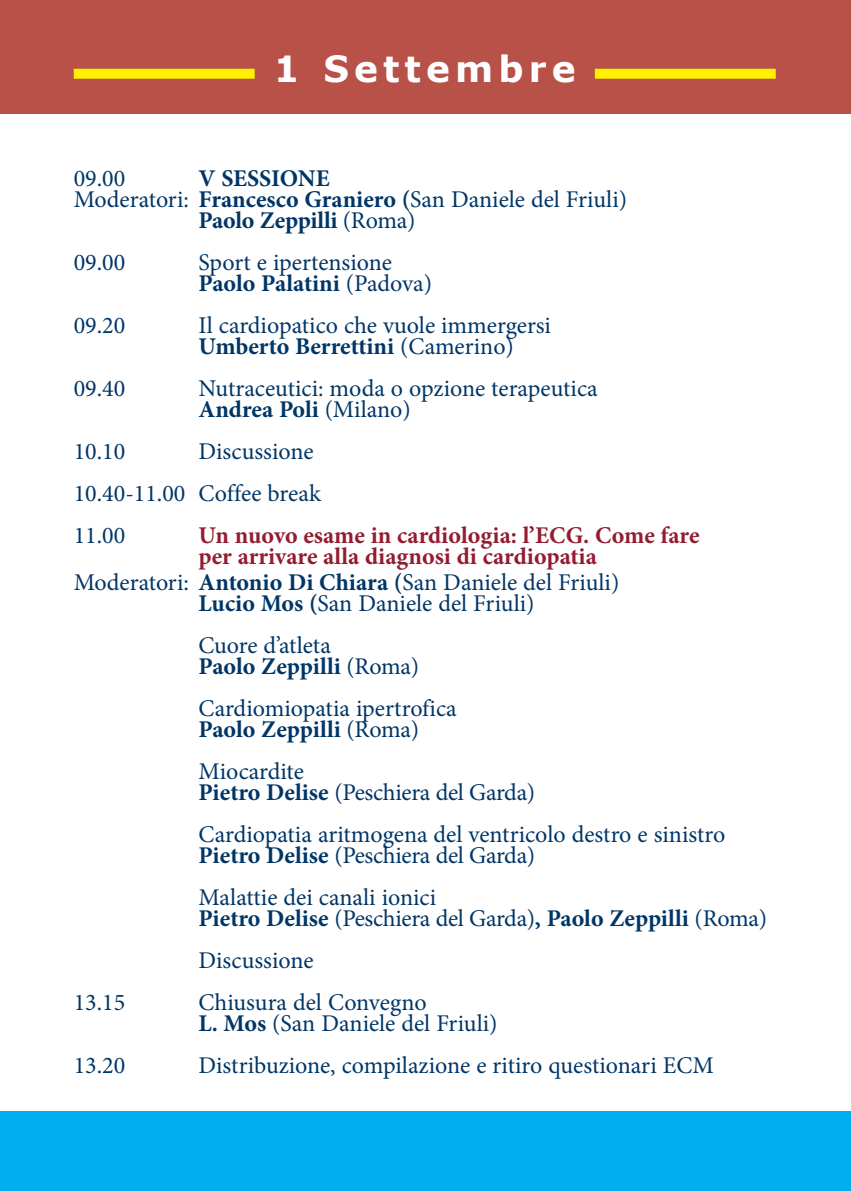
<style>
.page{position:relative;width:851px;height:1191px;background:#fff}
.page>*{position:absolute;margin:0;border:0;box-sizing:border-box;transform-origin:0 0}
.t1{font:700 36px "Verdana";letter-spacing:.14em;color:#fff}
.t2{font:24px/21px "Minion Pro";color:#003667}
.t3{font:700 24px/21px "Minion Pro";color:#931c31}
.t4{font:700 24px "Minion Pro";letter-spacing:-.01em;color:#003667}
.s1{font-weight:700}
.s2{font-weight:400}
</style>
<div class="page">
<div style="left:0;top:0;width:850px;height:113px;background:#b85147"></div>
<div style="left:0;top:1111px;width:850px;height:80px;background:#00aeef"></div>
<div style="left:594px;top:69px;width:181px;height:10px;background:#fff101"></div>
<div style="left:74px;top:69px;width:180px;height:10px;background:#fff101"></div>
<h1 class="t1" style="left:274px;top:45px;width:303px">1 Settembre</h1>
<p class="t2" style="left:74px;top:169px;width:53px">09.00</p>
<p class="t4" style="left:198px;top:169px;width:133px">V SESSIONE</p>
<p class="t2" style="left:74px;top:190px;width:554px">Moderatori: <span class="s1">Francesco Graniero (</span>San Daniele del Friuli)</p>
<p class="t4" style="left:198px;top:211px;width:218px">Paolo Zeppilli <span class="s2">(Roma)</span></p>
<p class="t2" style="left:74px;top:253px;width:53px">09.00</p>
<p class="t2" style="left:198px;top:253px;width:235px">Sport e ipertensione<br><span class="s1">Paolo Palatini</span> (Padova)</p>
<p class="t2" style="left:74px;top:316px;width:53px">09.20</p>
<p class="t2" style="left:198px;top:316px;width:354px">Il cardiopatico che vuole immergersi<br><span class="s1">Umberto Berrettini</span> (Camerino)</p>
<p class="t2" style="left:74px;top:379px;width:53px">09.40</p>
<p class="t2" style="left:198px;top:379px;width:400px">Nutraceutici: moda o opzione terapeutica<br><span class="s1">Andrea Poli</span> (Milano)</p>
<p class="t2" style="left:74px;top:442px;width:53px">10.10</p>
<p class="t2" style="left:74px;top:432px;width:249px;line-height:42px;text-indent:125px">Discussione<br>10.40-11.00 Coffee break<br>11.00</p>
<p class="t3" style="left:198px;top:526px;width:502px">Un nuovo esame in cardiologia: l’ECG. Come fare per arrivare alla diagnosi di cardiopatia</p>
<p class="t2" style="left:198px;top:573px;width:422px;text-indent:-125px">Moderatori: <span class="s1">Antonio Di Chiara (</span>San Daniele del Friuli)<br><span class="s1">Lucio Mos (</span>San Daniele del Friuli)</p>
<p class="t2" style="left:198px;top:636px;width:222px">Cuore d’atleta<br><span class="s1">Paolo Zeppilli</span> (Roma)</p>
<p class="t2" style="left:198px;top:699px;width:260px">Cardiomiopatia ipertrofica<br><span class="s1">Paolo Zeppilli</span> (Roma)</p>
<p class="t2" style="left:198px;top:762px;width:338px">Miocardite<br><span class="s1">Pietro Delise</span> (Peschiera del Garda)</p>
<p class="t2" style="left:198px;top:825px;width:528px">Cardiopatia aritmogena del ventricolo destro e sinistro<br><span class="s1">Pietro Delise</span> (Peschiera del Garda)</p>
<p class="t2" style="left:198px;top:888px;width:570px">Malattie dei canali ionici<br><span class="s1">Pietro Delise</span> (Peschiera del Garda)<span class="s1">, Paolo Zeppilli</span> (Roma)</p>
<p class="t2" style="left:198px;top:951px;width:117px">Discussione</p>
<p class="t2" style="left:74px;top:993px;width:53px">13.15</p>
<p class="t2" style="left:198px;top:993px;width:300px">Chiusura del Convegno<br><span class="s1">L. Mos</span> (San Daniele del Friuli)</p>
<p class="t2" style="left:74px;top:1056px;width:53px">13.20</p>
<p class="t2" style="left:198px;top:1056px;width:516px">Distribuzione, compilazione e ritiro questionari ECM</p>
</div>
